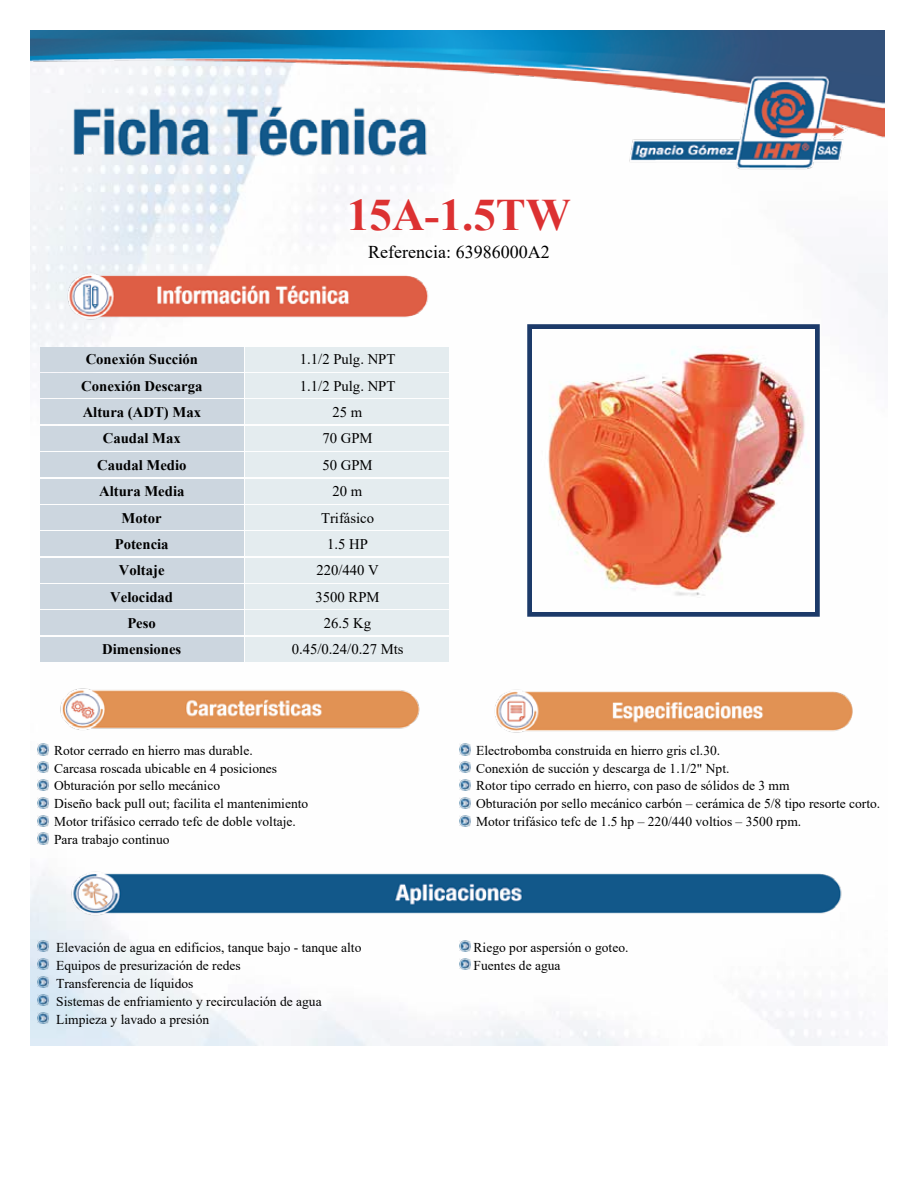
<style>
.page{position:relative;width:918px;height:1188px;background:#fff}
.page>*{position:absolute;margin:0;border:0;box-sizing:border-box;transform-origin:0 0}
.t1{font:700 45px "Times New Roman";color:#dc3132}
.t2{font:18px "Times New Roman";color:#000}
.t3{font:700 14.7px "Times New Roman";color:#000}
.t4{font:14.7px "Times New Roman";color:#000}
.t5{font:13.5px/17.9px "Times New Roman";color:#000}
</style>
<div class="page">
<img style="left:30px;top:188px;width:858px;height:857px">
<img style="left:30px;top:30px;width:855px;height:158px">
<img style="left:51px;top:262px;width:387px;height:68px">
<div style="left:527px;top:324px;width:293px;height:293px;border:6px solid #1c3a69"></div>
<img style="left:533px;top:330px;width:281px;height:281px">
<div style="left:40px;top:347px;width:203px;height:24px;background:#ccd6df"></div>
<div style="left:246px;top:347px;width:203px;height:24px;background:#e4ecef"></div>
<div style="left:40px;top:373px;width:203px;height:25px;background:#ccd6df"></div>
<div style="left:246px;top:373px;width:203px;height:25px;background:#e4ecef"></div>
<div style="left:40px;top:400px;width:203px;height:24px;background:#ccd6df"></div>
<div style="left:246px;top:400px;width:203px;height:24px;background:#e4ecef"></div>
<div style="left:40px;top:426px;width:203px;height:24px;background:#ccd6df"></div>
<div style="left:246px;top:426px;width:203px;height:24px;background:#e4ecef"></div>
<div style="left:40px;top:453px;width:203px;height:24px;background:#ccd6df"></div>
<div style="left:246px;top:453px;width:203px;height:24px;background:#e4ecef"></div>
<div style="left:40px;top:479px;width:203px;height:24px;background:#ccd6df"></div>
<div style="left:246px;top:479px;width:203px;height:24px;background:#e4ecef"></div>
<div style="left:40px;top:505px;width:203px;height:24px;background:#ccd6df"></div>
<div style="left:246px;top:505px;width:203px;height:24px;background:#e4ecef"></div>
<div style="left:40px;top:532px;width:203px;height:24px;background:#ccd6df"></div>
<div style="left:246px;top:532px;width:203px;height:24px;background:#e4ecef"></div>
<div style="left:40px;top:558px;width:203px;height:24px;background:#ccd6df"></div>
<div style="left:246px;top:558px;width:203px;height:24px;background:#e4ecef"></div>
<div style="left:40px;top:584px;width:203px;height:25px;background:#ccd6df"></div>
<div style="left:246px;top:584px;width:203px;height:25px;background:#e4ecef"></div>
<div style="left:40px;top:611px;width:203px;height:24px;background:#ccd6df"></div>
<div style="left:246px;top:611px;width:203px;height:24px;background:#e4ecef"></div>
<div style="left:40px;top:637px;width:203px;height:24px;background:#ccd6df"></div>
<div style="left:246px;top:637px;width:203px;height:24px;background:#e4ecef"></div>
<img style="left:51px;top:679px;width:387px;height:61px">
<img style="left:480px;top:679px;width:387px;height:61px">
<svg style="left:38px;top:744px;width:11px;height:11px"></svg>
<svg style="left:38px;top:762px;width:11px;height:11px"></svg>
<svg style="left:38px;top:779px;width:11px;height:12px"></svg>
<svg style="left:38px;top:797px;width:11px;height:12px"></svg>
<svg style="left:38px;top:815px;width:11px;height:11px"></svg>
<svg style="left:38px;top:833px;width:11px;height:11px"></svg>
<svg style="left:459px;top:744px;width:11px;height:11px"></svg>
<svg style="left:459px;top:762px;width:11px;height:11px"></svg>
<svg style="left:459px;top:779px;width:11px;height:12px"></svg>
<svg style="left:459px;top:797px;width:11px;height:12px"></svg>
<svg style="left:459px;top:815px;width:11px;height:11px"></svg>
<img style="left:54px;top:847px;width:810px;height:90px">
<svg style="left:38px;top:941px;width:11px;height:11px"></svg>
<svg style="left:38px;top:959px;width:11px;height:11px"></svg>
<svg style="left:38px;top:977px;width:11px;height:11px"></svg>
<svg style="left:38px;top:995px;width:11px;height:11px"></svg>
<svg style="left:38px;top:1013px;width:11px;height:11px"></svg>
<svg style="left:459px;top:941px;width:11px;height:11px"></svg>
<svg style="left:459px;top:959px;width:11px;height:11px"></svg>
<h1 class="t1" style="left:347px;top:183px;width:225px">15A-1.5TW</h1>
<h2 class="t2" style="left:368px;top:239px;width:183px">Referencia: 63986000A2</h2>
<p class="t3" style="left:86px;top:349px;width:114px">Conexión Succión</p>
<p class="t4" style="left:300px;top:349px;width:97px">1.1/2 Pulg. NPT</p>
<p class="t3" style="left:81px;top:375px;width:123px">Conexión Descarga</p>
<p class="t4" style="left:300px;top:375px;width:97px">1.1/2 Pulg. NPT</p>
<p class="t3" style="left:83px;top:402px;width:120px">Altura (ADT) Max</p>
<p class="t4" style="left:333px;top:402px;width:31px">25 m</p>
<p class="t3" style="left:103px;top:428px;width:79px">Caudal Max</p>
<p class="t4" style="left:322px;top:428px;width:52px">70 GPM</p>
<p class="t3" style="left:97px;top:454px;width:91px">Caudal Medio</p>
<p class="t4" style="left:322px;top:455px;width:52px">50 GPM</p>
<p class="t3" style="left:99px;top:481px;width:87px">Altura Media</p>
<p class="t4" style="left:333px;top:481px;width:31px">20 m</p>
<p class="t3" style="left:122px;top:507px;width:41px">Motor</p>
<p class="t4" style="left:321px;top:507px;width:55px">Trifásico</p>
<p class="t3" style="left:115px;top:533px;width:55px">Potencia</p>
<p class="t4" style="left:327px;top:534px;width:42px">1.5 HP</p>
<p class="t3" style="left:119px;top:560px;width:47px">Voltaje</p>
<p class="t4" style="left:316px;top:560px;width:64px">220/440 V</p>
<p class="t3" style="left:110px;top:586px;width:64px">Velocidad</p>
<p class="t4" style="left:316px;top:586px;width:66px">3500 RPM</p>
<p class="t3" style="left:127px;top:613px;width:30px">Peso</p>
<p class="t4" style="left:324px;top:613px;width:49px">26.5 Kg</p>
<p class="t3" style="left:102px;top:639px;width:81px">Dimensiones</p>
<p class="t4" style="left:292px;top:639px;width:113px">0.45/0.24/0.27 Mts</p>
<p class="t5" style="left:54px;top:741px;width:256px">Rotor cerrado en hierro mas durable.<br>Carcasa roscada ubicable en 4 posiciones Obturación por sello mecánico<br>Diseño back pull out; facilita el mantenimiento Motor trifásico cerrado tefc de doble voltaje.<br>Para trabajo continuo</p>
<p class="t5" style="left:476px;top:741px;width:406px">Electrobomba construida en hierro gris cl.30.<br>Conexión de succión y descarga de 1.1/2" Npt.<br>Rotor tipo cerrado en hierro, con paso de sólidos de 3 mm<br>Obturación por sello mecánico carbón – cerámica de 5/8 tipo resorte corto.<br>Motor trifásico tefc de 1.5 hp – 220/440 voltios – 3500 rpm.</p>
<p class="t5" style="left:56px;top:938px;width:307px">Elevación de agua en edificios, tanque bajo - tanque alto Equipos de presurización de redes<br>Transferencia de líquidos<br>Sistemas de enfriamiento y recirculación de agua Limpieza y lavado a presión</p>
<p class="t5" style="left:474px;top:938px;width:156px">Riego por aspersión o goteo.<br>Fuentes de agua</p>
</div>
